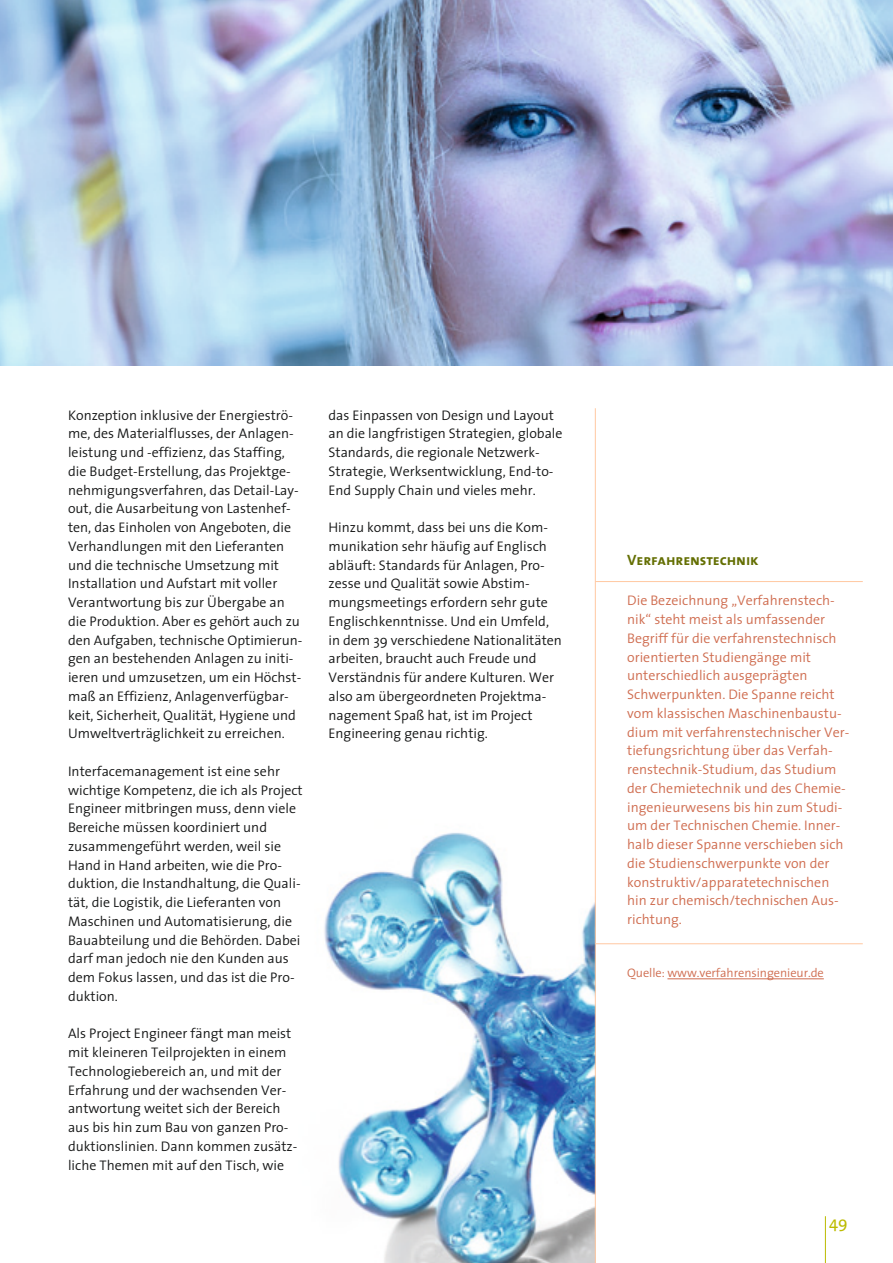
<style>
.page{position:relative;width:893px;height:1263px;background:#fff}
.page>*{position:absolute;margin:0;border:0;box-sizing:border-box;transform-origin:0 0}
.t1{font:16.5px "The Sans";color:#bcbb00}
.t2{font:15px "The Sans Bold Caps";letter-spacing:-.005em;color:#646f03}
.t3{font:300 13.95px/18.8px "The Sans";color:#151616}
.t4{font:300 13.95px/18.8px "The Sans";color:#cf6c4f}
.t5{font:300 12.45px "The Sans";letter-spacing:-.005em;color:#cf6c4f}
</style>
<div class="page">
<img style="left:324px;top:803px;width:271px;height:460px">
<hr style="left:595px;top:408px;width:1px;height:855px;background:#ffc8a1">
<hr style="left:595px;top:581px;width:268px;height:1px;background:#ffc8a1">
<hr style="left:595px;top:943px;width:268px;height:1px;background:#ffc8a1">
<hr style="left:667px;top:978px;width:157px;height:1px;background:#cf6c4f">
<img style="left:0;top:0;width:893px;height:366px">
<hr style="left:825px;top:1216px;width:1px;height:47px;background:#bcbb00">
<p class="t3" style="left:68px;top:405px;width:236px">Konzeption inklusive der Energieströ&shy;me, des Materialflusses, der Anlagen&shy;leistung und -effizienz, das Staffing, die Budget-Erstellung, das Projektge&shy;nehmigungsverfahren, das Detail-Lay&shy;out, die Ausarbeitung von Lastenhef&shy;ten, das Einholen von Angeboten, die Verhandlungen mit den Lieferanten und die technische Umsetzung mit Installation und Aufstart mit voller Verantwortung bis zur Übergabe an die Produktion. Aber es gehört auch zu den Aufgaben, technische Optimierun&shy;gen an bestehenden Anlagen zu initi&shy;ieren und umzusetzen, um ein Höchst&shy;maß an Effizienz, Anlagenverfügbar&shy;keit, Sicherheit, Qualität, Hygiene und Umweltverträglichkeit zu erreichen.</p>
<p class="t3" style="left:68px;top:761px;width:236px">Interfacemanagement ist eine sehr wichtige Kompetenz, die ich als Project Engineer mitbringen muss, denn viele Bereiche müssen koordiniert und zusammengeführt werden, weil sie Hand in Hand arbeiten, wie die Pro&shy;duktion, die Instandhaltung, die Quali&shy;tät, die Logistik, die Lieferanten von Maschinen und Automatisierung, die Bauabteilung und die Behörden. Dabei darf man jedoch nie den Kunden aus dem Fokus lassen, und das ist die Pro&shy;duktion.</p>
<p class="t3" style="left:68px;top:1024px;width:231px">Als Project Engineer fängt man meist mit kleineren Teilprojekten in einem Technologiebereich an, und mit der Erfahrung und der wachsenden Ver&shy;antwortung weitet sich der Bereich aus bis hin zum Bau von ganzen Pro&shy;duktionslinien. Dann kommen zusätz&shy;liche Themen mit auf den Tisch, wie</p>
<p class="t3" style="left:328px;top:405px;width:236px">das Einpassen von Design und Layout an die langfristigen Strategien, globale Standards, die regionale Netzwerk-Strategie, Werksentwicklung, End-to-End Supply Chain und vieles mehr.</p>
<p class="t3" style="left:328px;top:518px;width:235px">Hinzu kommt, dass bei uns die Kom&shy;munikation sehr häufig auf Englisch abläuft: Standards für Anlagen, Pro&shy;zesse und Qualität sowie Abstim&shy;mungsmeetings erfordern sehr gute Englischkenntnisse. Und ein Umfeld, in dem 39 verschiedene Nationalitäten arbeiten, braucht auch Freude und Verständnis für andere Kulturen. Wer also am übergeordneten Projektma&shy;nagement Spaß hat, ist im Project Engineering genau richtig.</p>
<p class="t2" style="left:627px;top:548px;width:133px">Verfahrenstechnik</p>
<p class="t4" style="left:627px;top:591px;width:224px">Die Bezeichnung „Verfahrenstech&shy;nik“ steht meist als umfassender Begriff für die verfahrenstechnisch orientierten Studiengänge mit unterschiedlich ausgeprägten Schwerpunkten. Die Spanne reicht vom klassischen Maschinenbaustu&shy;dium mit verfahrenstechnischer Ver&shy;tiefungsrichtung über das Verfah&shy;renstechnik-Studium, das Studium der Chemietechnik und des Chemie&shy;ingenieurwesens bis hin zum Studi&shy;um der Technischen Chemie. Inner&shy;halb dieser Spanne verschieben sich die Studienschwerpunkte von der konstruktiv/apparatetechnischen hin zur chemisch/technischen Aus&shy;richtung.</p>
<p class="t5" style="left:627px;top:962px;width:198px">Quelle: www.verfahrensingenieur.de</p>
<p class="t1" style="left:829px;top:1208px;width:20px">49</p>
</div>
